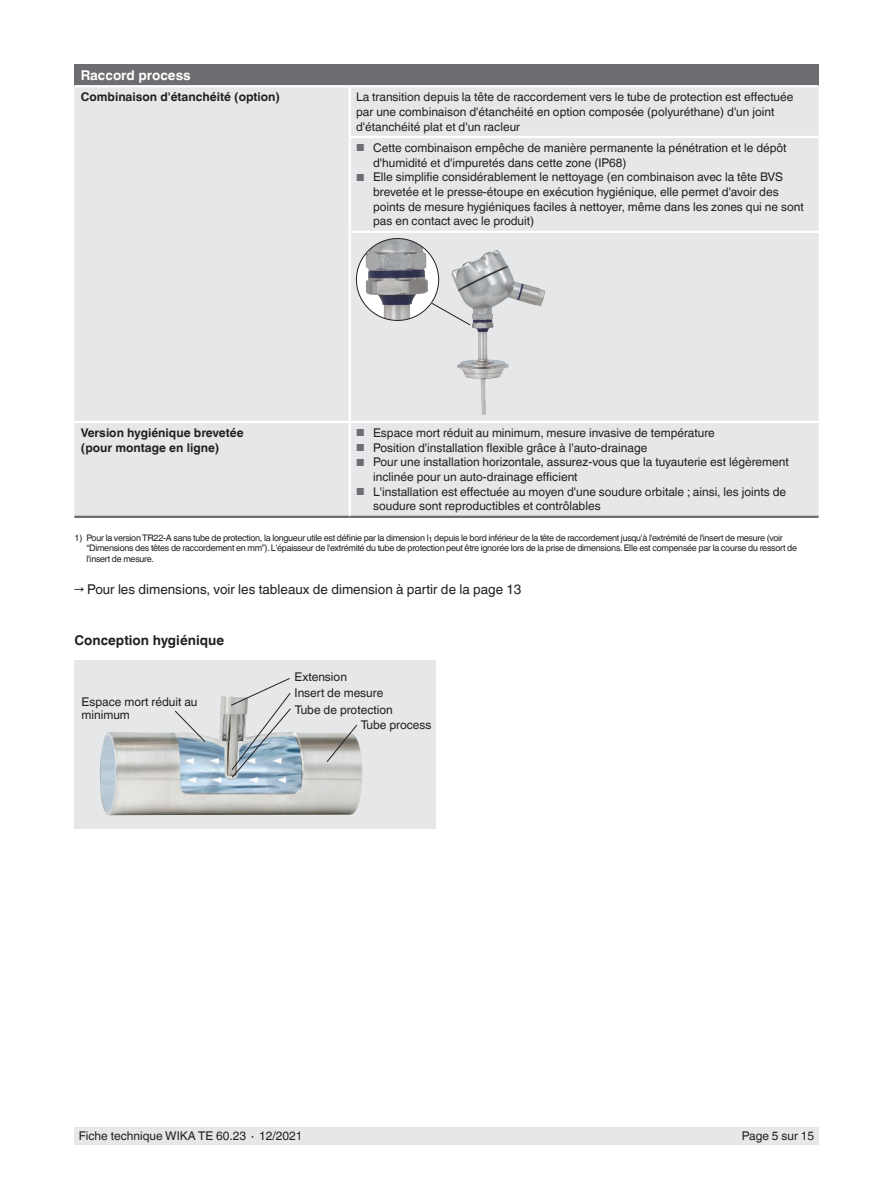
<style>
.page{position:relative;width:893px;height:1188px;background:#fff}
.page>*{position:absolute;margin:0;border:0;box-sizing:border-box;transform-origin:0 0}
.t1{font:13.5px "Helvetica World";color:#231f20}
.t2{font:700 13.5px "Helvetica World";color:#231f20}
.t3{font:700 13.5px "Helvetica World";color:#fff}
.t4{font:12px/14.7px "Helvetica World";color:#231f20}
.t5{font:700 12px/15px "Helvetica World";color:#231f20}
.t6{font:9px/10.5px "Helvetica World";letter-spacing:-.03em;color:#231f20}
.s1{font-size:10.2px;color:#6c6d70}
</style>
<div class="page">
<div style="left:74px;top:1128px;width:745px;height:17px;background:#e6e7e9"></div>
<div style="left:74px;top:64px;width:745px;height:22px;background:#6c6d70"></div>
<div style="left:74px;top:87px;width:745px;height:429px;background:#e6e7e9"></div>
<hr style="left:74px;top:516px;width:276px;height:2px;background:#6c6d70">
<hr style="left:350px;top:516px;width:220px;height:2px;background:#6c6d70">
<hr style="left:570px;top:516px;width:249px;height:2px;background:#6c6d70">
<hr style="left:74px;top:85px;width:276px;height:2px;background:#fff">
<hr style="left:350px;top:85px;width:220px;height:2px;background:#fff">
<hr style="left:349px;top:87px;width:2px;height:49px;background:#fff">
<hr style="left:570px;top:85px;width:249px;height:2px;background:#fff">
<hr style="left:349px;top:136px;width:221px;height:2px;background:#fff">
<hr style="left:349px;top:138px;width:2px;height:93px;background:#fff">
<hr style="left:570px;top:136px;width:249px;height:2px;background:#fff">
<hr style="left:349px;top:231px;width:221px;height:2px;background:#fff">
<hr style="left:349px;top:233px;width:2px;height:188px;background:#fff">
<hr style="left:570px;top:231px;width:249px;height:2px;background:#fff">
<hr style="left:74px;top:421px;width:276px;height:2px;background:#fff">
<hr style="left:350px;top:421px;width:220px;height:2px;background:#fff">
<hr style="left:349px;top:423px;width:2px;height:93px;background:#fff">
<hr style="left:570px;top:421px;width:249px;height:2px;background:#fff">
<img style="left:356px;top:239px;width:83px;height:81px;border-radius:41px">
<div style="left:356px;top:238px;width:83px;height:83px;border:1px solid #231f20;border-radius:50%"></div>
<svg style="left:431px;top:303px;width:19px;height:23px"></svg>
<img style="left:450px;top:250px;width:95px;height:166px">
<div style="left:74px;top:660px;width:362px;height:168px;background:#e6e7e9"></div>
<img style="left:99px;top:696px;width:264px;height:120px">
<svg style="left:230px;top:678px;width:62px;height:101px"></svg>
<svg style="left:326px;top:724px;width:32px;height:39px"></svg>
<svg style="left:174px;top:710px;width:32px;height:33px"></svg>
<p class="t3" style="left:81px;top:67px;width:111px">Raccord process</p>
<p class="t5" style="left:81px;top:90px;width:201px">Combinaison d'étanchéité (option)</p>
<p class="t4" style="left:356px;top:90px;width:439px">La transition depuis la tête de raccordement vers le tube de protection est effectuée par une combinaison d'étanchéité en option composée (polyuréthane) d'un joint d'étanchéité plat et d'un racleur</p>
<p class="t4" style="left:373px;top:140px;width:415px;text-indent:-17px"><span class="s1">■</span> Cette combinaison empêche de manière permanente la pénétration et le dépôt d'humidité et d'impuretés dans cette zone (IP68)</p>
<p class="t4" style="left:373px;top:170px;width:432px;text-indent:-17px"><span class="s1">■</span> Elle simplifie considérablement le nettoyage (en combinaison avec la tête BVS brevetée et le presse-étoupe en exécution hygiénique, elle permet d'avoir des points de mesure hygiéniques faciles à nettoyer, même dans les zones qui ne sont pas en contact avec le produit)</p>
<p class="t5" style="left:81px;top:425px;width:164px">Version hygiénique brevetée (pour montage en ligne)</p>
<p class="t4" style="left:356px;top:425px;width:360px"><span class="s1">■</span> Espace mort réduit au minimum, mesure invasive de température</p>
<p class="t4" style="left:356px;top:440px;width:293px"><span class="s1">■</span> Position d'installation flexible grâce à l'auto-drainage</p>
<p class="t4" style="left:373px;top:455px;width:417px;text-indent:-17px"><span class="s1">■</span> Pour une installation horizontale, assurez-vous que la tuyauterie est légèrement inclinée pour un auto-drainage efficient</p>
<p class="t4" style="left:373px;top:484px;width:414px;text-indent:-17px"><span class="s1">■</span> L'installation est effectuée au moyen d'une soudure orbitale ; ainsi, les joints de soudure sont reproductibles et contrôlables</p>
<p class="t6" style="left:86px;top:533px;width:712px;text-indent:-12px">1) Pour la version TR22-A sans tube de protection, la longueur utile est définie par la dimension l<sub>1</sub> depuis le bord inférieur de la tête de raccordement jusqu'à l'extrémité de l'insert de mesure (voir “Dimensions des têtes de raccordement en mm”). L'épaisseur de l'extrémité du tube de protection peut être ignorée lors de la prise de dimensions. Elle est compensée par la course du ressort de l'insert de mesure.</p>
<p class="t1" style="left:74px;top:582px;width:449px">→ Pour les dimensions, voir les tableaux de dimension à partir de la page 13</p>
<p class="t2" style="left:74px;top:632px;width:151px">Conception hygiénique</p>
<p class="t4" style="left:295px;top:669px;width:54px">Extension</p>
<p class="t4" style="left:295px;top:686px;width:90px">Insert de mesure</p>
<p class="t4" style="left:295px;top:702px;width:99px">Tube de protection</p>
<p class="t4" style="left:361px;top:718px;width:72px">Tube process</p>
<p class="t4" style="left:82px;top:695px;width:117px;line-height:13.5px">Espace mort réduit au minimum</p>
<p class="t4" style="left:79px;top:1129px;width:225px">Fiche technique WIKA TE 60.23 ∙ 12/2021</p>
<p class="t4" style="left:742px;top:1129px;width:74px">Page 5 sur 15</p>
</div>
